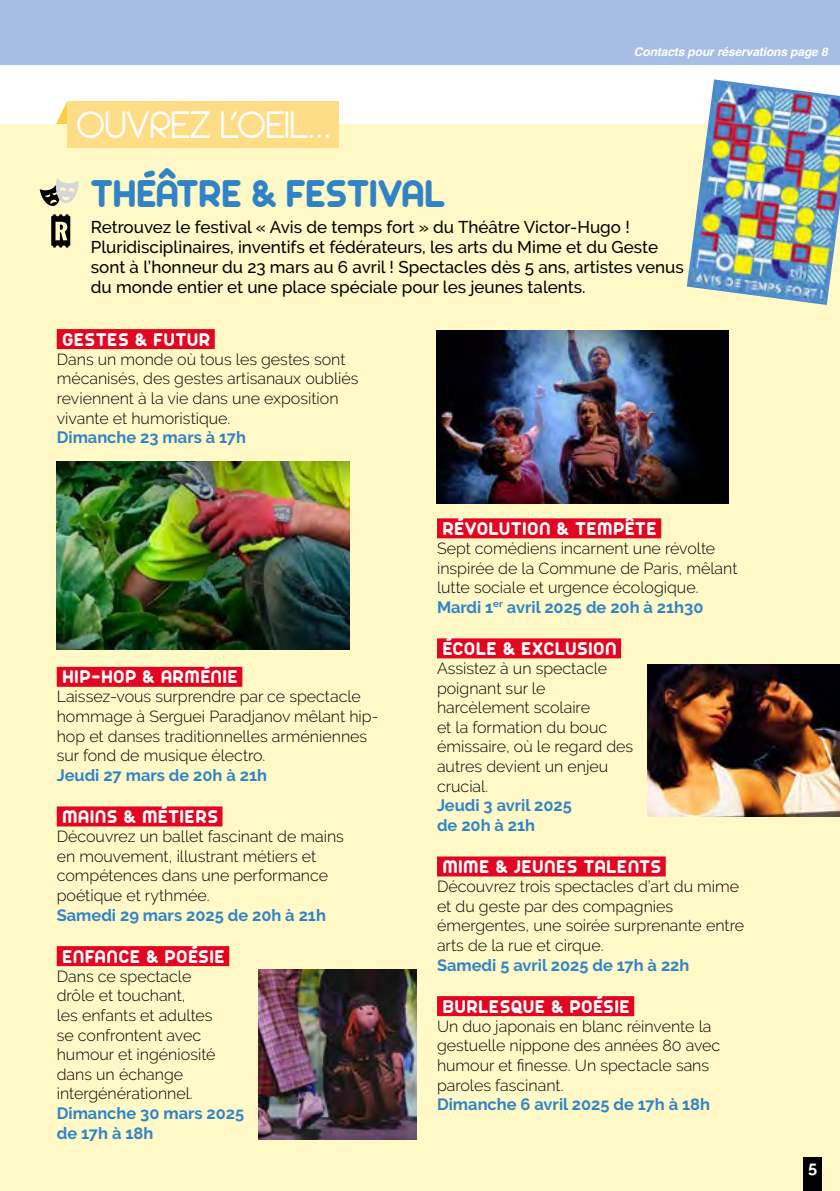
<style>
.page{position:relative;width:840px;height:1191px;background:#fff}
.page>*{position:absolute;margin:0;border:0;box-sizing:border-box;transform-origin:0 0}
.t1{font:42px "Arista 2.0";color:#3084c6}
.t2{font:300 41.6px "Arista 2.0 Alternate";color:#fff}
.t3{font:20px "Arista 2.0";letter-spacing:.05em;color:#fff}
.t4{font:500 17px/20px "Raleway";color:#000}
.t5{font:700 16.4px/19.6px "Raleway";color:#3084c6}
.t6{font:700 16.4px "Raleway";color:#fff}
.t7{font:300 16px/19.6px "Raleway";color:#000}
.t8{font:italic 700 12px "Helvetica";letter-spacing:-.01em;color:#fff}
</style>
<div class="page">
<div style="left:0;top:0;width:839px;height:64px;background:#a7bee4"></div>
<svg style="left:44px;top:102px;width:23px;height:23px"></svg>
<div style="left:0;top:125px;width:839px;height:1066px;background:#fff9c7"></div>
<div style="left:67px;top:101px;width:272px;height:46px;background:#ffdd86"></div>
<div style="left:57px;top:329px;width:158px;height:20px;background:#e40521"></div>
<div style="left:57px;top:667px;width:185px;height:20px;background:#e40521"></div>
<div style="left:57px;top:806px;width:165px;height:20px;background:#e40521"></div>
<div style="left:57px;top:946px;width:172px;height:20px;background:#e40521"></div>
<div style="left:437px;top:518px;width:224px;height:20px;background:#e40521"></div>
<div style="left:437px;top:638px;width:183px;height:20px;background:#e40521"></div>
<div style="left:437px;top:856px;width:228px;height:20px;background:#e40521"></div>
<div style="left:437px;top:996px;width:197px;height:20px;background:#e40521"></div>
<img style="left:259px;top:969px;width:157px;height:171px">
<img style="left:647px;top:664px;width:192px;height:152px">
<img style="left:57px;top:461px;width:292px;height:189px">
<img style="left:436px;top:331px;width:292px;height:172px">
<svg style="left:40px;top:178px;width:38px;height:28px"></svg>
<svg style="left:51px;top:214px;width:19px;height:33px"></svg>
<div style="left:803px;top:1157px;width:18px;height:34px;background:#000"></div>
<img style="left:686px;top:79px;width:153px;height:226px">
<p class="t8" style="left:633px;top:44px;width:195px">Contacts pour réservations page 8</p>
<h2 class="t2" style="left:77px;top:100px;width:255px">OUVREZ L’OEIL…</h2>
<h1 class="t1" style="left:91px;top:168px;width:355px">THÉÂTRE &amp; FESTIVAL</h1>
<p class="t4" style="left:91px;top:217px;width:594px">Retrouvez le festival « Avis de temps fort » du Théâtre Victor-Hugo !<br>Pluridisciplinaires, inventifs et fédérateurs, les arts du Mime et du Geste sont à l’honneur du 23 mars au 6 avril ! Spectacles dès 5 ans, artistes venus du monde entier et une place spéciale pour les jeunes talents.</p>
<p class="t3" style="left:62px;top:327px;width:149px">GESTES &amp; FUTUR</p>
<p class="t7" style="left:57px;top:349px;width:303px">Dans un monde où tous les gestes sont mécanisés, des gestes artisanaux oubliés reviennent à la vie dans une exposition vivante et humoristique.</p>
<p class="t5" style="left:57px;top:428px;width:191px">Dimanche 23 mars à 17h</p>
<p class="t3" style="left:62px;top:665px;width:177px">HIP-HOP &amp; ARMÉNIE</p>
<p class="t7" style="left:57px;top:687px;width:323px">Laissez-vous surprendre par ce spectacle hommage à Serguei Paradjanov mêlant hip&shy;hop et danses traditionnelles arméniennes sur fond de musique électro.</p>
<p class="t5" style="left:57px;top:765px;width:212px">Jeudi 27 mars de 20h à 21h</p>
<p class="t3" style="left:62px;top:804px;width:157px">MAINS &amp; MÉTIERS</p>
<p class="t7" style="left:57px;top:826px;width:288px">Découvrez un ballet fascinant de mains en mouvement, illustrant métiers et compétences dans une performance poétique et rythmée.</p>
<p class="t5" style="left:57px;top:905px;width:270px">Samedi 29 mars 2025 de 20h à 21h</p>
<p class="t3" style="left:62px;top:944px;width:163px">ENFANCE &amp; POÉSIE</p>
<p class="t7" style="left:57px;top:966px;width:160px">Dans ce spectacle drôle et touchant,<br>les enfants et adultes se confrontent avec humour et ingéniosité dans un échange intergénérationnel.</p>
<p class="t5" style="left:57px;top:1103px;width:189px">Dimanche 30 mars 2025 de 17h à 18h</p>
<p class="t3" style="left:442px;top:516px;width:215px">RÉVOLUTION &amp; TEMPÊTE</p>
<p class="t7" style="left:437px;top:538px;width:302px">Sept comédiens incarnent une révolte inspirée de la Commune de Paris, mêlant lutte sociale et urgence écologique.</p>
<p class="t5" style="left:437px;top:597px;width:268px">Mardi 1<sup>er</sup> avril 2025 de 20h à 21h30</p>
<p class="t3" style="left:442px;top:636px;width:175px">ÉCOLE &amp; EXCLUSION</p>
<p class="t7" style="left:437px;top:658px;width:198px">Assistez à un spectacle poignant sur le harcèlement scolaire<br>et la formation du bouc émissaire, où le regard des autres devient un enjeu crucial.</p>
<p class="t5" style="left:437px;top:796px;width:136px">Jeudi 3 avril 2025 de 20h à 21h</p>
<p class="t3" style="left:442px;top:854px;width:220px">MIME &amp; JEUNES TALENTS</p>
<p class="t7" style="left:437px;top:876px;width:308px">Découvrez trois spectacles d’art du mime et du geste par des compagnies émergentes, une soirée surprenante entre arts de la rue et cirque.</p>
<p class="t5" style="left:437px;top:955px;width:254px">Samedi 5 avril 2025 de 17h à 22h</p>
<p class="t3" style="left:442px;top:994px;width:188px">BURLESQUE &amp; POÉSIE</p>
<p class="t7" style="left:437px;top:1016px;width:284px">Un duo japonais en blanc réinvente la gestuelle nippone des années 80 avec humour et finesse. Un spectacle sans paroles fascinant.</p>
<p class="t5" style="left:437px;top:1094px;width:274px">Dimanche 6 avril 2025 de 17h à 18h</p>
<p class="t6" style="left:807px;top:1157px;width:11px">5</p>
</div>
